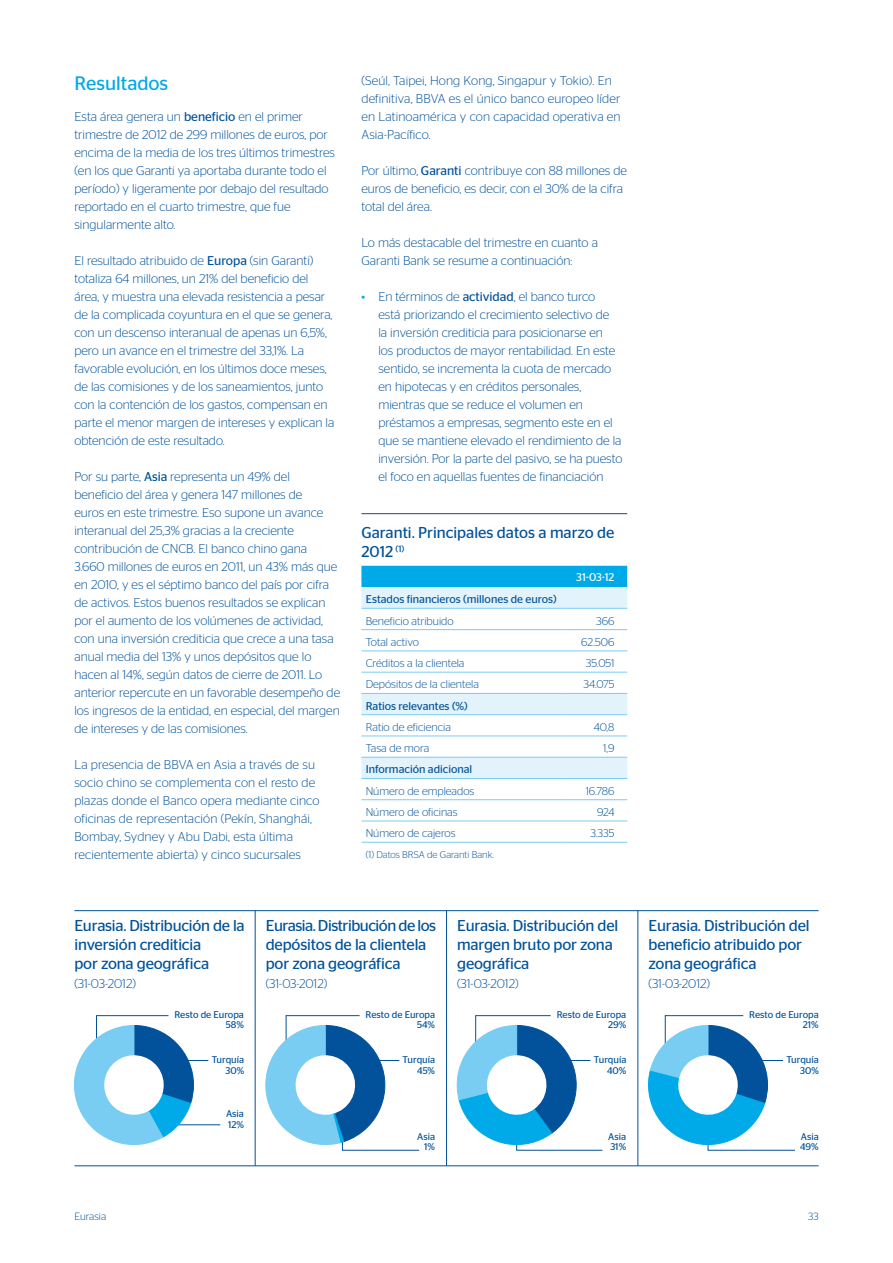
<style>
.page{position:relative;width:893px;height:1263px;background:#fff}
.page>*{position:absolute;margin:0;border:0;box-sizing:border-box;transform-origin:0 0}
.t1{font:19.5px "Stag Sans";color:#00a9e7}
.t2{font:15.75px/18.8px "Stag Sans";letter-spacing:-.01em;color:#01529a}
.t3{font:300 12.75px/18px "Stag Sans";color:#01529a}
.t4{font:300 11.25px "Stag Sans";color:#01529a}
.t5{font:11.25px "Stag Sans";color:#01529a}
.t6{font:11.25px "Stag Sans";color:#fff}
.t7{font:300 10.5px "Stag Sans";color:#01529a}
.t8{font:9.75px/10.5px "Stag Sans";color:#01529a;text-align:right}
.t9{font:300 9.75px "Stag Sans";color:#01529a}
.s1{font-weight:400}
.s2{color:#00a9e7}
</style>
<div class="page">
<hr style="left:74px;top:910px;width:745px;height:1px;background:#01529a">
<hr style="left:74px;top:1165px;width:745px;height:1px;background:#01529a">
<svg style="left:74px;top:1015px;width:147px;height:130px"></svg>
<hr style="left:172px;top:1060px;width:36px;height:1px;background:#01529a">
<hr style="left:446px;top:911px;width:1px;height:255px;background:#01529a">
<hr style="left:638px;top:911px;width:1px;height:255px;background:#01529a">
<hr style="left:255px;top:911px;width:1px;height:255px;background:#01529a">
<svg style="left:265px;top:1015px;width:154px;height:135px"></svg>
<hr style="left:367px;top:1060px;width:32px;height:1px;background:#01529a">
<svg style="left:456px;top:1015px;width:147px;height:135px"></svg>
<hr style="left:557px;top:1060px;width:33px;height:1px;background:#01529a">
<svg style="left:648px;top:1015px;width:147px;height:135px"></svg>
<hr style="left:746px;top:1060px;width:37px;height:1px;background:#01529a">
<hr style="left:361px;top:513px;width:266px;height:1px;background:#01529a">
<div style="left:361px;top:566px;width:266px;height:21px;background:#00a9e7"></div>
<svg style="left:361px;top:587px;width:266px;height:191px"></svg>
<hr style="left:361px;top:672px;width:205px;height:1px;background:#79ccf2">
<hr style="left:361px;top:757px;width:205px;height:1px;background:#79ccf2">
<hr style="left:361px;top:608px;width:205px;height:1px;background:#79ccf2">
<hr style="left:361px;top:629px;width:205px;height:1px;background:#79ccf2">
<hr style="left:361px;top:651px;width:205px;height:1px;background:#79ccf2">
<hr style="left:361px;top:693px;width:205px;height:1px;background:#79ccf2">
<hr style="left:361px;top:714px;width:205px;height:1px;background:#79ccf2">
<hr style="left:361px;top:736px;width:205px;height:1px;background:#79ccf2">
<hr style="left:361px;top:778px;width:205px;height:1px;background:#79ccf2">
<hr style="left:361px;top:799px;width:205px;height:1px;background:#79ccf2">
<hr style="left:361px;top:821px;width:205px;height:1px;background:#79ccf2">
<hr style="left:566px;top:608px;width:61px;height:1px;background:#79ccf2">
<hr style="left:566px;top:629px;width:61px;height:1px;background:#79ccf2">
<hr style="left:566px;top:651px;width:61px;height:1px;background:#79ccf2">
<hr style="left:566px;top:672px;width:61px;height:1px;background:#79ccf2">
<hr style="left:566px;top:693px;width:61px;height:1px;background:#79ccf2">
<hr style="left:566px;top:714px;width:61px;height:1px;background:#79ccf2">
<hr style="left:566px;top:736px;width:61px;height:1px;background:#79ccf2">
<hr style="left:566px;top:757px;width:61px;height:1px;background:#79ccf2">
<hr style="left:566px;top:778px;width:61px;height:1px;background:#79ccf2">
<hr style="left:566px;top:799px;width:61px;height:1px;background:#79ccf2">
<hr style="left:566px;top:821px;width:61px;height:1px;background:#79ccf2">
<hr style="left:361px;top:842px;width:205px;height:1px;background:#79ccf2">
<hr style="left:566px;top:842px;width:61px;height:1px;background:#79ccf2">
<h1 class="t1" style="left:74px;top:72px;width:95px">Resultados</h1>
<p class="t3" style="left:74px;top:107px;width:262px">Esta área genera un <span class="s1">beneficio</span> en el primer trimestre de 2012 de 299 millones de euros, por encima de la media de los tres últimos trimestres (en los que Garanti ya aportaba durante todo el período) y ligeramente por debajo del resultado reportado en el cuarto trimestre, que fue singularmente alto.</p>
<p class="t3" style="left:74px;top:251px;width:261px">El resultado atribuido de <span class="s1">Europa</span> (sin Garanti) totaliza 64 millones, un 21% del beneficio del área, y muestra una elevada resistencia a pesar de la complicada coyuntura en el que se genera, con un descenso interanual de apenas un 6,5%, pero un avance en el trimestre del 33,1%. La favorable evolución, en los últimos doce meses, de las comisiones y de los saneamientos, junto con la contención de los gastos, compensan en parte el menor margen de intereses y explican la obtención de este resultado.</p>
<p class="t3" style="left:74px;top:467px;width:267px">Por su parte, <span class="s1">Asia</span> representa un 49% del beneficio del área y genera 147 millones de<br>euros en este trimestre. Eso supone un avance interanual del 25,3% gracias a la creciente contribución de CNCB. El banco chino gana 3.660 millones de euros en 2011, un 43% más que en 2010, y es el séptimo banco del país por cifra de activos. Estos buenos resultados se explican por el aumento de los volúmenes de actividad, con una inversión crediticia que crece a una tasa anual media del 13% y unos depósitos que lo hacen al 14%, según datos de cierre de 2011. Lo anterior repercute en un favorable desempeño de los ingresos de la entidad, en especial, del margen de intereses y de las comisiones.</p>
<p class="t3" style="left:74px;top:755px;width:247px">La presencia de BBVA en Asia a través de su socio chino se complementa con el resto de plazas donde el Banco opera mediante cinco oficinas de representación (Pekín, Shanghái, Bombay, Sydney y Abu Dabi, esta última recientemente abierta) y cinco sucursales</p>
<p class="t3" style="left:361px;top:71px;width:261px">(Seúl, Taipei, Hong Kong, Singapur y Tokio). En definitiva, BBVA es el único banco europeo líder en Latinoamérica y con capacidad operativa en Asia-Pacífico.</p>
<p class="t3" style="left:361px;top:161px;width:267px">Por último, <span class="s1">Garanti</span> contribuye con 88 millones de euros de beneficio, es decir, con el 30% de la cifra total del área.</p>
<p class="t3" style="left:361px;top:233px;width:238px">Lo más destacable del trimestre en cuanto a<br>Garanti Bank se resume a continuación:</p>
<p class="t3" style="left:378px;top:287px;width:246px;text-indent:-17px"><span class="s2">•</span> En términos de <span class="s1">actividad</span>, el banco turco<br>está priorizando el crecimiento selectivo de<br>la inversión crediticia para posicionarse en<br>los productos de mayor rentabilidad. En este sentido, se incrementa la cuota de mercado en hipotecas y en créditos personales, mientras que se reduce el volumen en préstamos a empresas, segmento este en el que se mantiene elevado el rendimiento de la inversión. Por la parte del pasivo, se ha puesto el foco en aquellas fuentes de financiación</p>
<p class="t2" style="left:361px;top:523px;width:254px">Garanti. Principales datos a marzo de<br>2012 <sup>(1)</sup></p>
<p class="t6" style="left:576px;top:571px;width:40px">31-03-12</p>
<p class="t5" style="left:366px;top:593px;width:193px">Estados financieros (millones de euros)</p>
<p class="t4" style="left:366px;top:614px;width:90px">Beneficio atribuido</p>
<p class="t4" style="left:596px;top:614px;width:20px">366</p>
<p class="t4" style="left:366px;top:636px;width:55px">Total activo</p>
<p class="t4" style="left:581px;top:636px;width:35px">62.506</p>
<p class="t4" style="left:366px;top:657px;width:100px">Créditos a la clientela</p>
<p class="t4" style="left:586px;top:657px;width:30px">35.051</p>
<p class="t4" style="left:366px;top:678px;width:115px">Depósitos de la clientela</p>
<p class="t4" style="left:584px;top:678px;width:32px">34.075</p>
<p class="t5" style="left:366px;top:699px;width:104px">Ratios relevantes (%)</p>
<p class="t4" style="left:366px;top:721px;width:87px">Ratio de eficiencia</p>
<p class="t4" style="left:594px;top:721px;width:22px">40,8</p>
<p class="t4" style="left:366px;top:742px;width:65px">Tasa de mora</p>
<p class="t4" style="left:603px;top:742px;width:13px">1,9</p>
<p class="t5" style="left:366px;top:763px;width:108px">Información adicional</p>
<p class="t4" style="left:366px;top:784px;width:110px">Número de empleados</p>
<p class="t4" style="left:586px;top:784px;width:30px">16.786</p>
<p class="t4" style="left:366px;top:806px;width:93px">Número de oficinas</p>
<p class="t4" style="left:597px;top:806px;width:19px">924</p>
<p class="t4" style="left:366px;top:827px;width:91px">Número de cajeros</p>
<p class="t4" style="left:590px;top:827px;width:26px">3.335</p>
<p class="t9" style="left:366px;top:850px;width:130px">(1) Datos BRSA de Garanti Bank.</p>
<p class="t2" style="left:74px;top:916px;width:172px">Eurasia. Distribución de la inversión crediticia<br>por zona geográfica</p>
<p class="t3" style="left:74px;top:974px;width:63px">(31-03-2012)</p>
<p class="t8" style="left:174px;top:1009px;width:71px">Resto de Europa<br>58%</p>
<p class="t8" style="left:212px;top:1054px;width:34px">Turquía<br>30%</p>
<p class="t8" style="left:226px;top:1109px;width:19px;text-align:left">Asia<br>12%</p>
<p class="t2" style="left:266px;top:916px;width:172px">Eurasia. Distribución de los depósitos de la clientela por zona geográfica</p>
<p class="t3" style="left:266px;top:974px;width:63px">(31-03-2012)</p>
<p class="t8" style="left:366px;top:1009px;width:71px">Resto de Europa<br>54%</p>
<p class="t8" style="left:403px;top:1054px;width:34px">Turquía<br>45%</p>
<p class="t2" style="left:457px;top:916px;width:163px">Eurasia. Distribución del margen bruto por zona geográfica</p>
<p class="t3" style="left:457px;top:974px;width:63px">(31-03-2012)</p>
<p class="t8" style="left:557px;top:1009px;width:71px">Resto de Europa<br>29%</p>
<p class="t8" style="left:594px;top:1054px;width:34px">Turquía<br>40%</p>
<p class="t8" style="left:417px;top:1131px;width:19px">Asia<br>1%</p>
<p class="t8" style="left:608px;top:1131px;width:19px;text-align:left">Asia<br>31%</p>
<p class="t2" style="left:648px;top:916px;width:163px">Eurasia. Distribución del beneficio atribuido por zona geográfica</p>
<p class="t3" style="left:648px;top:974px;width:63px">(31-03-2012)</p>
<p class="t8" style="left:749px;top:1009px;width:71px">Resto de Europa<br>21%</p>
<p class="t8" style="left:786px;top:1054px;width:34px">Turquía<br>30%</p>
<p class="t8" style="left:800px;top:1131px;width:20px;text-align:left">Asia<br>49%</p>
<p class="t7" style="left:74px;top:1211px;width:33px">Eurasia</p>
<p class="t7" style="left:808px;top:1211px;width:12px">33</p>
</div>
